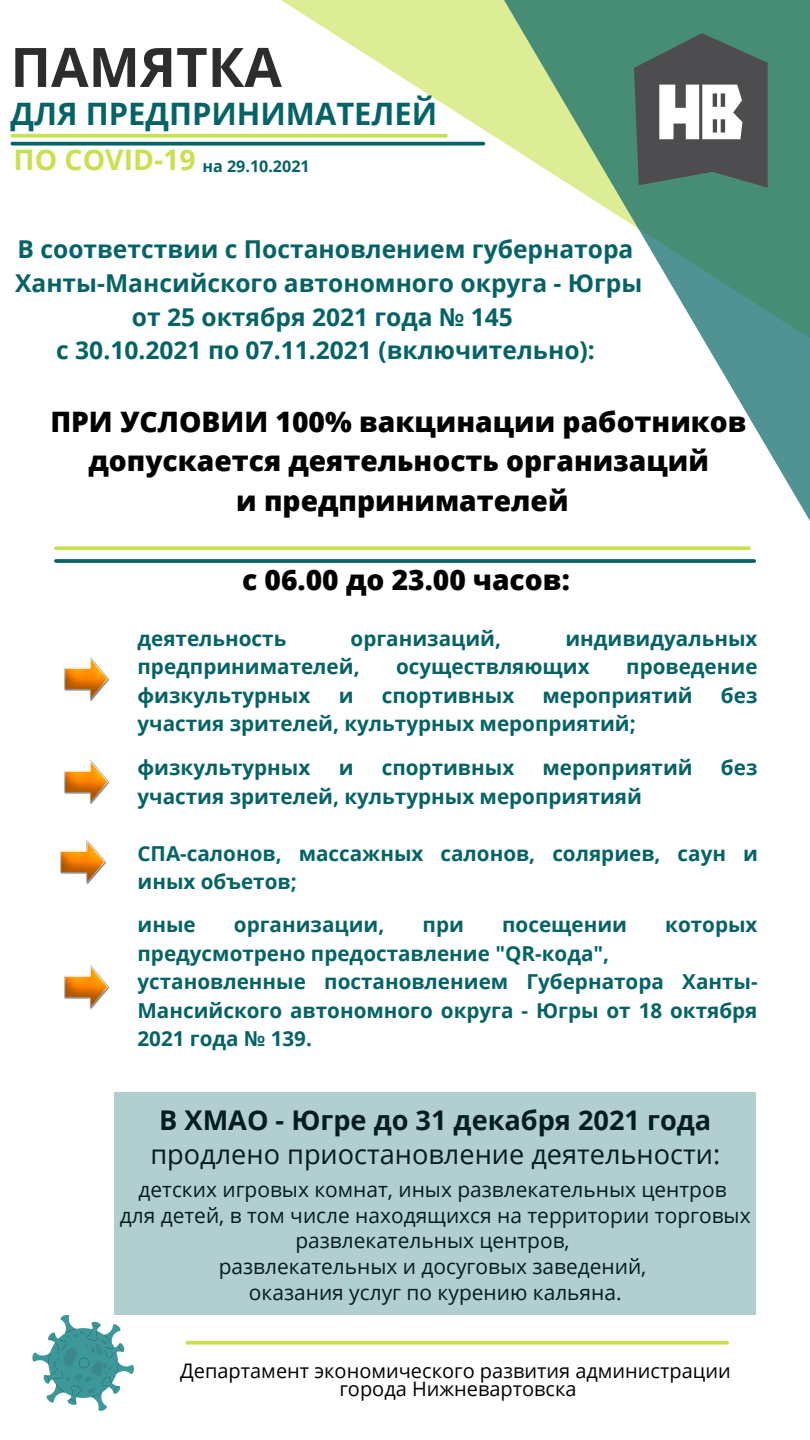
<style>
.page{position:relative;width:810px;height:1440px;background:#fff}
.page>*{position:absolute;margin:0;border:0;box-sizing:border-box;transform-origin:0 0}
.t1{font:700 54.5px "Open Sans";color:#2e2d2d}
.t2{font:700 30.9px "Open Sans";color:#056367}
.t3{font:700 28.4px "Open Sans";color:#c7e150}
.t4{font:800 28.2px "Open Sans";color:#000}
.t5{font:27.1px "Open Sans";color:#000}
.t6{font:700 27.1px "Open Sans";color:#000}
.t7{font:700 24.6px "Open Sans";color:#056367}
.t8{font:20.9px/26px "Open Sans";color:#000;text-align:center}
.t9{font:700 20.6px/28.5px "Open Sans";color:#056367}
.t10{font:20px "Open Sans";color:#000}
.t11{font:700 16.1px "Open Sans";color:#056367}
</style>
<div class="page">
<svg style="left:32px;top:1314px;width:102px;height:97px"></svg>
<svg style="left:127px;top:0;width:683px;height:563px"></svg>
<svg style="left:634px;top:33px;width:134px;height:155px"></svg>
<svg style="left:12px;top:142px;width:471px;height:4px;background:#227578"></svg>
<svg style="left:12px;top:134px;width:434px;height:4px;background:#cce461"></svg>
<img style="left:61px;top:841px;width:45px;height:43px">
<img style="left:64px;top:657px;width:46px;height:44px">
<img style="left:64px;top:761px;width:46px;height:43px">
<img style="left:64px;top:965px;width:46px;height:44px">
<svg style="left:56px;top:546px;width:693px;height:4px;background:#cce360"></svg>
<svg style="left:56px;top:559px;width:698px;height:4px;background:#146c70"></svg>
<div style="left:114px;top:1092px;width:642px;height:223px;background:#b2cfd0"></div>
<svg style="left:187px;top:1341px;width:540px;height:4px;background:#cce461"></svg>
<p class="t1" style="left:10px;top:29px;width:273px">ПАМЯТКА</p>
<p class="t2" style="left:10px;top:92px;width:428px">ДЛЯ ПРЕДПРИНИМАТЕЛЕЙ</p>
<p class="t11" style="left:202px;top:155px;width:109px">на 29.10.2021</p>
<p class="t3" style="left:14px;top:140px;width:184px">ПО COVID-19</p>
<p class="t7" style="left:18px;top:232px;width:617px">В соответствии с Постановлением губернатора</p>
<p class="t7" style="left:15px;top:265px;width:629px">Ханты-Мансийского автономного округа - Югры</p>
<p class="t7" style="left:132px;top:299px;width:383px">от 25 октября 2021 года № 145</p>
<p class="t7" style="left:56px;top:333px;width:540px">с 30.10.2021 по 07.11.2021 (включительно):</p>
<p class="t4" style="left:50px;top:402px;width:698px">ПРИ УСЛОВИИ 100% вакцинации работников</p>
<p class="t4" style="left:88px;top:441px;width:622px">допускается деятельность организаций</p>
<p class="t4" style="left:236px;top:481px;width:334px">и предпринимателей</p>
<p class="t4" style="left:242px;top:560px;width:329px">с 06.00 до 23.00 часов:</p>
<p class="t9" style="left:138px;top:623px;width:150px">деятельность</p>
<p class="t9" style="left:351px;top:623px;width:152px">организаций,</p>
<p class="t9" style="left:565px;top:623px;width:194px">индивидуальных</p>
<p class="t9" style="left:138px;top:652px;width:224px">предпринимателей,</p>
<p class="t9" style="left:396px;top:652px;width:195px">осуществляющих</p>
<p class="t9" style="left:626px;top:652px;width:133px">проведение</p>
<p class="t9" style="left:138px;top:680px;width:174px">физкультурных</p>
<p class="t9" style="left:339px;top:680px;width:16px">и</p>
<p class="t9" style="left:382px;top:680px;width:134px">спортивных</p>
<p class="t9" style="left:543px;top:680px;width:152px">мероприятий</p>
<p class="t9" style="left:721px;top:680px;width:38px">без</p>
<p class="t9" style="left:138px;top:709px;width:500px">участия зрителей, культурных мероприятий;</p>
<p class="t9" style="left:138px;top:753px;width:174px">физкультурных</p>
<p class="t9" style="left:339px;top:753px;width:16px">и</p>
<p class="t9" style="left:382px;top:753px;width:134px">спортивных</p>
<p class="t9" style="left:543px;top:753px;width:152px">мероприятий</p>
<p class="t9" style="left:721px;top:753px;width:38px">без</p>
<p class="t9" style="left:138px;top:782px;width:506px">участия зрителей, культурных мероприятияй</p>
<p class="t9" style="left:138px;top:839px;width:622px">СПА-салонов, массажных салонов, соляриев, саун и иных объетов;</p>
<p class="t9" style="left:138px;top:910px;width:60px">иные</p>
<p class="t9" style="left:234px;top:910px;width:152px">организации,</p>
<p class="t9" style="left:423px;top:910px;width:43px">при</p>
<p class="t9" style="left:502px;top:910px;width:126px">посещении</p>
<p class="t9" style="left:665px;top:910px;width:94px">которых</p>
<p class="t9" style="left:138px;top:938px;width:473px">предусмотрено предоставление "QR-кода",</p>
<p class="t9" style="left:138px;top:967px;width:622px;text-align:justify">установленные постановлением Губернатора Ханты-Мансийского автономного округа - Югры от 18 октября 2021 года № 139.</p>
<p class="t6" style="left:159px;top:1101px;width:554px">В ХМАО - Югре до 31 декабря 2021 года</p>
<p class="t5" style="left:150px;top:1135px;width:571px">продлено приостановление деятельности:</p>
<p class="t8" style="left:139px;top:1175px;width:590px">детских игровых комнат, иных развлекательных центров</p>
<p class="t8" style="left:120px;top:1201px;width:632px">для детей, в том числе находящихся на территории торговых развлекательных центров,</p>
<p class="t8" style="left:219px;top:1253px;width:429px">развлекательных и досуговых заведений,</p>
<p class="t8" style="left:249px;top:1279px;width:374px">оказания услуг по курению кальяна.</p>
<p class="t10" style="left:180px;top:1357px;width:552px">Департамент экономического развития администрации</p>
<p class="t10" style="left:339px;top:1375px;width:239px">города Нижневартовска</p>
</div>
